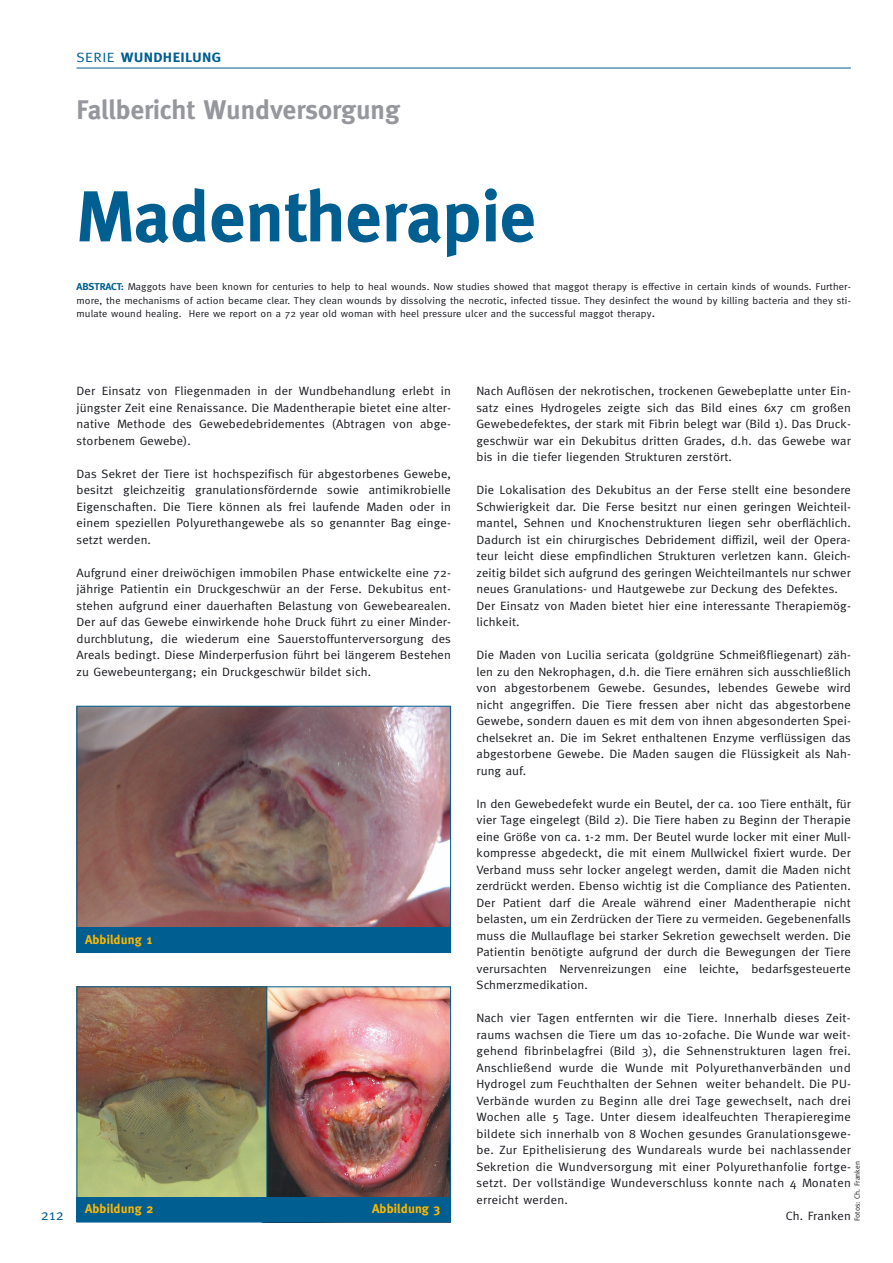
<style>
.page{position:relative;width:893px;height:1263px;background:#fff}
.page>*{position:absolute;margin:0;border:0;box-sizing:border-box;transform-origin:0 0}
.t1{font:700 72px "Meta";color:#005f90}
.t2{font:700 27px "Meta";color:#96979d}
.t3{font:15px "Meta";color:#005f90}
.t4{font:700 13.5px "Meta";letter-spacing:.025em;color:#005f90;scale:1.11 1}
.t5{font:700 12.75px "Meta";letter-spacing:.01em;color:#ffb700}
.t6{font:12.15px/16.5px "Meta";letter-spacing:.01em;color:#191b20;text-align:justify;scale:1.05 1}
.t7{font:10.05px/13.5px "Meta";letter-spacing:.01em;color:#191b20;text-align:justify;scale:1.05 1}
.t8{font:7.5px "Meta";color:#191b20}
.s1{font-weight:400}
.s2{font-weight:700;color:#005f90}
.s3{font-size:12.15px}
</style>
<div class="page">
<hr style="left:77px;top:68px;width:773px;height:1px;background:#005f90">
<img style="left:79px;top:708px;width:370px;height:220px">
<div style="left:77px;top:706px;width:374px;height:247px;border:1px solid #005f90"></div>
<img style="left:267px;top:988px;width:182px;height:209px">
<div style="left:77px;top:928px;width:374px;height:24px;background:#005f90"></div>
<img style="left:79px;top:988px;width:186px;height:209px">
<div style="left:77px;top:986px;width:190px;height:236px;border:1px solid #005f90"></div>
<div style="left:77px;top:1197px;width:374px;height:25px;background:#005f90"></div>
<p class="t4" style="left:77px;top:52px;width:131px"><span class="s1">SERIE</span> WUNDHEILUNG</p>
<h2 class="t2" style="left:77px;top:99px;width:325px">Fallbericht Wundversorgung</h2>
<h1 class="t1" style="left:77px;top:188px;width:461px">Madentherapie</h1>
<p class="t7" style="left:77px;top:280px;width:739px"><span class="s2">ABSTRACT:</span> Maggots have been known for centuries to help to heal wounds. Now studies showed that maggot therapy is effective in certain kinds of wounds. Further&shy;more, the mechanisms of action became clear. They clean wounds by dissolving the necrotic, infected tissue. They desinfect the wound by killing bacteria and they sti&shy;mulate wound healing. Here we report on a 72 year old woman with heel pressure ulcer and the successful maggot therapy<span class="s3">.</span></p>
<p class="t6" style="left:77px;top:383px;width:358px">Der Einsatz von Fliegenmaden in der Wundbehandlung erlebt in jüngster Zeit eine Renaissance. Die Madentherapie bietet eine alter&shy;native Methode des Gewebedebridementes (Abtragen von abge&shy;storbenem Gewebe).</p>
<p class="t6" style="left:77px;top:466px;width:358px">Das Sekret der Tiere ist hochspezifisch für abgestorbenes Gewebe, besitzt gleichzeitig granulationsfördernde sowie antimikrobielle Eigenschaften. Die Tiere können als frei laufende Maden oder in einem speziellen Polyurethangewebe als so genannter Bag einge&shy;setzt werden.</p>
<p class="t6" style="left:77px;top:565px;width:358px">Aufgrund einer dreiwöchigen immobilen Phase entwickelte eine 72- jährige Patientin ein Druckgeschwür an der Ferse. Dekubitus ent&shy;stehen aufgrund einer dauerhaften Belastung von Gewebearealen.<br>Der auf das Gewebe einwirkende hohe Druck führt zu einer Minder&shy;durchblutung, die wiederum eine Sauerstoffunterversorgung des Areals bedingt. Diese Minderperfusion führt bei längerem Bestehen zu Gewebeuntergang; ein Druckgeschwür bildet sich.</p>
<p class="t5" style="left:85px;top:934px;width:68px">Abbildung 1</p>
<p class="t3" style="left:41px;top:1209px;width:24px">212</p>
<p class="t5" style="left:85px;top:1204px;width:70px">Abbildung 2</p>
<p class="t5" style="left:372px;top:1204px;width:70px">Abbildung 3</p>
<p class="t6" style="left:476px;top:383px;width:358px">Nach Auflösen der nekrotischen, trockenen Gewebeplatte unter Ein&shy;satz eines Hydrogeles zeigte sich das Bild eines 6x7 cm großen Gewebedefektes, der stark mit Fibrin belegt war (Bild 1). Das Druck&shy;geschwür war ein Dekubitus dritten Grades, d.h. das Gewebe war bis in die tiefer liegenden Strukturen zerstört.</p>
<p class="t6" style="left:476px;top:482px;width:358px;text-align:left">Die Lokalisation des Dekubitus an der Ferse stellt eine besondere Schwierigkeit dar. Die Ferse besitzt nur einen geringen Weichteil&shy;mantel, Sehnen und Knochenstrukturen liegen sehr oberflächlich.<br>Dadurch ist ein chirurgisches Debridement diffizil, weil der Opera&shy;teur leicht diese empfindlichen Strukturen verletzen kann. Gleich&shy;zeitig bildet sich aufgrund des geringen Weichteilmantels nur schwer neues Granulations- und Hautgewebe zur Deckung des Defektes.<br>Der Einsatz von Maden bietet hier eine interessante Therapiemög&shy;lichkeit.</p>
<p class="t6" style="left:476px;top:647px;width:358px">Die Maden von Lucilia sericata (goldgrüne Schmeißfliegenart) zäh&shy;len zu den Nekrophagen, d.h. die Tiere ernähren sich ausschließlich von abgestorbenem Gewebe. Gesundes, lebendes Gewebe wird nicht angegriffen. Die Tiere fressen aber nicht das abgestorbene Gewebe, sondern dauen es mit dem von ihnen abgesonderten Spei&shy;chelsekret an. Die im Sekret enthaltenen Enzyme verflüssigen das abgestorbene Gewebe. Die Maden saugen die Flüssigkeit als Nah&shy;rung auf.</p>
<p class="t6" style="left:476px;top:796px;width:358px">In den Gewebedefekt wurde ein Beutel, der ca. 100 Tiere enthält, für vier Tage eingelegt (Bild 2). Die Tiere haben zu Beginn der Therapie eine Größe von ca. 1-2 mm. Der Beutel wurde locker mit einer Mull&shy;kompresse abgedeckt, die mit einem Mullwickel fixiert wurde. Der Verband muss sehr locker angelegt werden, damit die Maden nicht zerdrückt werden. Ebenso wichtig ist die Compliance des Patienten.<br>Der Patient darf die Areale während einer Madentherapie nicht belasten, um ein Zerdrücken der Tiere zu vermeiden. Gegebenenfalls muss die Mullauflage bei starker Sekretion gewechselt werden. Die Patientin benötigte aufgrund der durch die Bewegungen der Tiere verursachten Nervenreizungen eine leichte, bedarfsgesteuerte Schmerzmedikation.</p>
<p class="t6" style="left:476px;top:1010px;width:358px">Nach vier Tagen entfernten wir die Tiere. Innerhalb dieses Zeit-</p>
<p class="t6" style="left:476px;top:1027px;width:358px">raums wachsen die Tiere um das 10-20fache. Die Wunde war weit-</p>
<p class="t6" style="left:476px;top:1043px;width:358px">gehend fibrinbelagfrei (Bild 3), die Sehnenstrukturen lagen frei.</p>
<p class="t6" style="left:476px;top:1060px;width:358px">Anschließend wurde die Wunde mit Polyurethanverbänden und</p>
<p class="t6" style="left:476px;top:1076px;width:358px">Hydrogel zum Feuchthalten der Sehnen weiter behandelt. Die PU-</p>
<p class="t6" style="left:476px;top:1093px;width:358px">Verbände wurden zu Beginn alle drei Tage gewechselt, nach drei</p>
<p class="t6" style="left:476px;top:1109px;width:358px">Wochen alle 5 Tage. Unter diesem idealfeuchten Therapieregime</p>
<p class="t6" style="left:476px;top:1126px;width:358px">bildete sich innerhalb von 8 Wochen gesundes Granulationsgewe-</p>
<p class="t6" style="left:476px;top:1142px;width:358px">be. Zur Epithelisierung des Wundareals wurde bei nachlassender</p>
<p class="t6" style="left:476px;top:1159px;width:358px">Sekretion die Wundversorgung mit einer Polyurethanfolie fortge-</p>
<p class="t6" style="left:476px;top:1175px;width:358px">setzt. Der vollständige Wundeverschluss konnte nach 4 Monaten</p>
<p class="t6" style="left:476px;top:1192px;width:89px">erreicht werden.</p>
<p class="t6" style="left:785px;top:1208px;width:63px">Ch. Franken</p>
<p class="t8" style="left:854px;top:1221px;width:61px;rotate:-90deg">Fotos: Ch. Franken</p>
</div>
